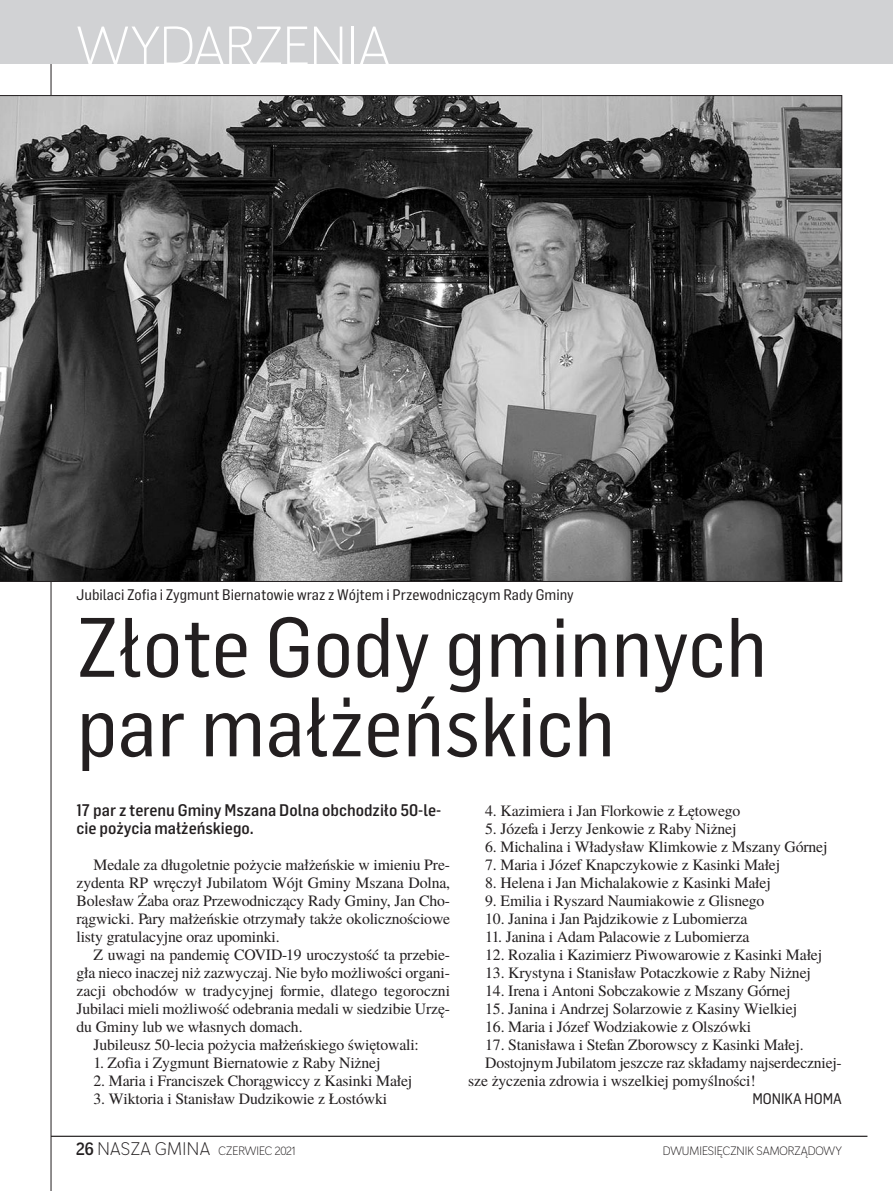
<style>
.page{position:relative;width:893px;height:1191px;background:#fff}
.page>*{position:absolute;margin:0;border:0;box-sizing:border-box;transform-origin:0 0}
.t1{font:82.5px/79.5px "Flama Semicondensed Basic";color:#231f20}
.t2{font:54px "Negotiate Lt";color:#fff}
.t3{font:500 16.5px/18px "Flama Semicondensed";color:#231f20}
.t4{font:15.75px/18px "Te X Gyre Termes";letter-spacing:-.01em;color:#231f20;text-align:justify}
.t5{font:15px "Flama Semicondensed Basic";color:#231f20}
.t6{font:12px "Negotiate Lt";color:#231f20}
.s1{font-family:"Negotiate Rg";font-size:18px}
.s2{font-size:18px}
</style>
<div class="page">
<hr style="left:51px;top:1135px;width:816px;height:1px;background:#231f20">
<hr style="left:51px;top:0;width:1px;height:1191px;background:#231f20">
<div style="left:0;top:0;width:893px;height:64px;background:#d1d2d4"></div>
<svg style="left:0;top:95px;width:842px;height:486px;background:#565656"></svg>
<h2 class="t2" style="left:77px;top:25px;width:315px">WYDARZENIA</h2>
<p class="t5" style="left:77px;top:589px;width:499px">Ju bi la ci Zo fia i Zyg munt Bier na to wie wraz z Wój tem i Prze wod ni czą cym Ra dy Gmi ny</p>
<h1 class="t1" style="left:77px;top:615px;width:692px">Zło te Go dy gmin nych par mał żeń skich</h1>
<p class="t3" style="left:77px;top:802px;width:366px">17 par z te re nu Gmi ny Msza na Dol na ob cho dzi ło 50-le - cie po ży cia mał żeń skie go.</p>
<p class="t4" style="left:77px;top:857px;width:375px;text-indent:17px">Me da le za dłu go let nie po ży cie mał żeń skie w imie niu Pre - zy den ta RP wrę czył Ju bi la tom Wójt Gmi ny Msza na Dol na, Bo le sław Ża ba oraz Prze wod ni czą cy Ra dy Gmi ny, Jan Cho - rą gwic ki. Pa ry mał żeń skie otrzy ma ły tak że oko licz no ścio we li sty gra tu la cyj ne oraz upo min ki.</p>
<p class="t4" style="left:94px;top:947px;width:358px">Z uwa gi na pan de mię COVID-19 uro czy stość ta prze bie -</p>
<p class="t4" style="left:77px;top:965px;width:375px">gła nie co ina czej niż za zwy czaj. Nie by ło moż li wo ści or ga ni -</p>
<p class="t4" style="left:77px;top:983px;width:375px">za cji ob cho dów w tra dy cyj nej for mie, dla te go te go rocz ni</p>
<p class="t4" style="left:77px;top:1001px;width:375px">Ju bi la ci mie li moż li wość ode bra nia me da li w sie dzi bie Urzę -</p>
<p class="t4" style="left:77px;top:1019px;width:228px">du Gmi ny lub we wła snych do mach.</p>
<p class="t4" style="left:94px;top:1037px;width:327px">Ju bi le usz 50-le cia po ży cia mał żeń skie go świę to wa li:</p>
<p class="t4" style="left:94px;top:1055px;width:288px">1. Zo fia i Zyg munt Bier na to wie z Ra by Niż nej</p>
<p class="t4" style="left:94px;top:1073px;width:320px">2. Ma ria i Fran ci szek Cho rą gwic cy z Ka sin ki Ma łej</p>
<p class="t4" style="left:94px;top:1091px;width:295px">3. Wik to ria i Sta ni sław Du dzi ko wie z Ło stów ki</p>
<p class="t4" style="left:485px;top:803px;width:257px">4. Ka zi mie ra i Jan Flor ko wie z Łę to we go</p>
<p class="t4" style="left:485px;top:821px;width:253px">5. Jó ze fa i Je rzy Jen ko wie z Ra by Niż nej</p>
<p class="t4" style="left:485px;top:839px;width:344px">6. Mi cha li na i Wła dy sław Klim ko wie z Msza ny Gór nej</p>
<p class="t4" style="left:485px;top:857px;width:296px">7. Ma ria i Jó zef Knap czy ko wie z Ka sin ki Ma łej</p>
<p class="t4" style="left:485px;top:875px;width:287px">8. He le na i Jan Mi cha la ko wie z Ka sin ki Ma łej</p>
<p class="t4" style="left:485px;top:893px;width:281px">9. Emi lia i Ry szard Na umia ko wie z Gli sne go</p>
<p class="t4" style="left:485px;top:911px;width:264px">10. Ja ni na i Jan Paj dzi ko wie z Lu bo mie rza</p>
<p class="t4" style="left:485px;top:929px;width:266px">11. Ja ni na i Adam Pa la co wie z Lu bo mie rza</p>
<p class="t4" style="left:485px;top:947px;width:338px">12. Ro za lia i Ka zi mierz Pi wo wa ro wie z Ka sin ki Ma łej</p>
<p class="t4" style="left:485px;top:965px;width:327px">13. Kry sty na i Sta ni sław Po tacz ko wie z Ra by Niż nej</p>
<p class="t4" style="left:485px;top:983px;width:307px">14. Ire na i An to ni Sob cza ko wie z Msza ny Gór nej</p>
<p class="t4" style="left:485px;top:1001px;width:313px">15. Ja ni na i An drzej So la rzo wie z Ka si ny Wiel kiej</p>
<p class="t4" style="left:485px;top:1019px;width:268px">16. Ma ria i Jó zef Wo dzia ko wie z Ol szów ki</p>
<p class="t4" style="left:485px;top:1037px;width:320px">17. Sta ni sła wa i Ste fan Zbo row scy z Ka sin ki Ma łej.</p>
<p class="t4" style="left:485px;top:1055px;width:358px">Do stoj nym Ju bi la tom jesz cze raz skła da my naj ser decz niej -</p>
<p class="t4" style="left:468px;top:1073px;width:289px">sze ży cze nia zdro wia i wszel kiej po myśl no ści!</p>
<p class="t5" style="left:752px;top:1093px;width:91px">MO NI KA HO MA</p>
<p class="t6" style="left:77px;top:1146px;width:221px"><span class="s1">26</span> <span class="s2">NASZA GMINA</span> CZERWIEC 2021</p>
<p class="t6" style="left:663px;top:1146px;width:181px">DWUMIESIĘCZNIK SAMORZĄDOWY</p>
</div>
